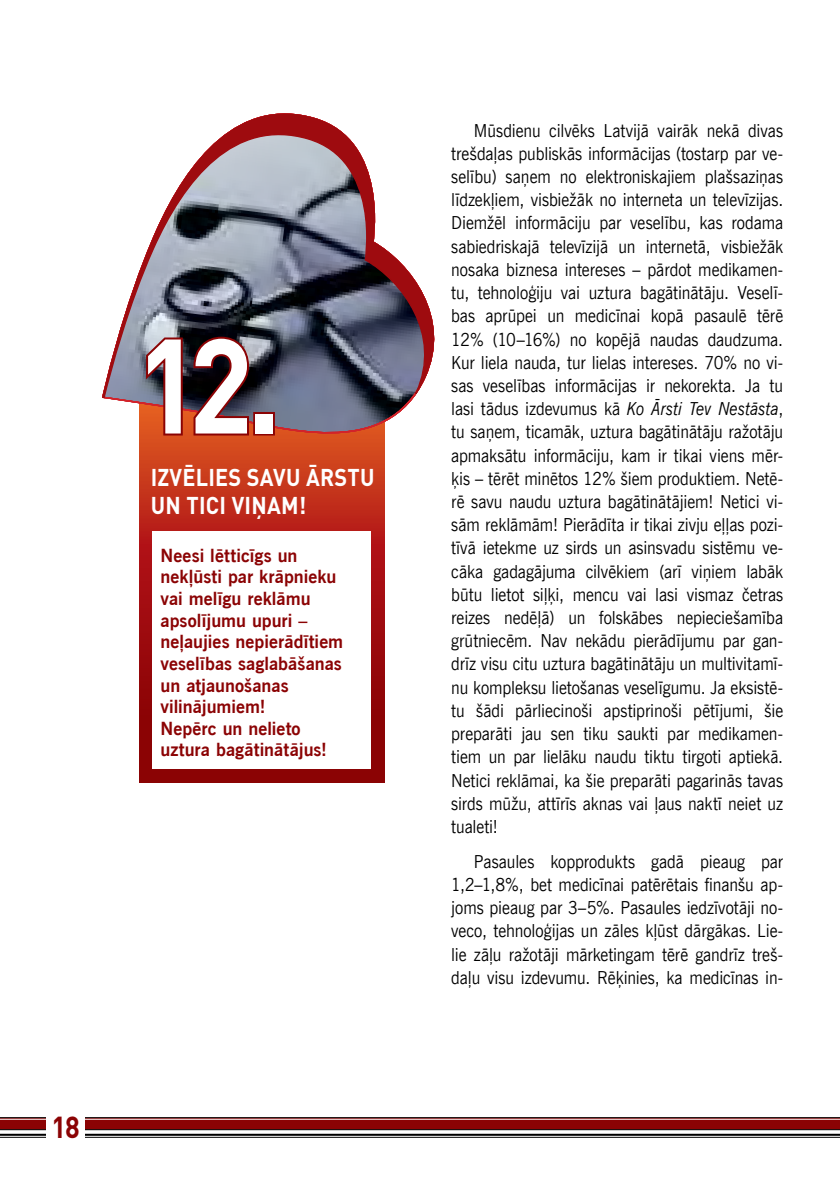
<style>
.page{position:relative;width:840px;height:1191px;background:#fff}
.page>*{position:absolute;margin:0;border:0;box-sizing:border-box;transform-origin:0 0}
.t1{font:700 132px "DIN Pro";color:#fff;scale:.9 1}
.t2{font:700 30px "DIN Pro";color:#8b0304;scale:.9 1}
.t3{font:700 24px/28px "DIN Pro";letter-spacing:.01em;color:#fff;scale:.9 1}
.t4{font:18px/23.2px "News Gothic TL";letter-spacing:-.005em;color:#000;text-align:justify;scale:.9 1}
.t5{font:700 18px/21.6px "News Gothic TL";color:#8b0304}
.s1{font-style:italic}
</style>
<div class="page">
<svg style="left:0;top:1117px;width:839px;height:21px;background:#8a4949"></svg>
<div style="left:46px;top:1115px;width:39px;height:25px;background:#fff"></div>
<svg style="left:139px;top:462px;width:245px;height:320px;background:#b22114"></svg>
<svg style="left:110px;top:399px;width:303px;height:63px"></svg>
<svg style="left:102px;top:113px;width:333px;height:286px"></svg>
<div style="left:152px;top:531px;width:218px;height:238px;background:#fff"></div>
<svg style="left:144px;top:335px;width:107px;height:102px;background:#68312d"></svg>
<div style="left:253px;top:412px;width:22px;height:23px;border:4px solid #8b0304"></div>
<h1 class="t1" style="left:136px;top:296px;width:163px">12.</h1>
<h3 class="t3" style="left:151px;top:462px;width:250px">I ZVĒLIES SAVU ĀRSTU<br>UN TICI VIŅAM!</h3>
<p class="t5" style="left:160px;top:544px;width:184px">N eesi lētticīgs un nekļūsti par krāpnieku vai melīgu reklāmu apsolījumu upuri – neļaujies nepierādītiem veselības saglabāšanas un atjaunošanas vilinājumiem!<br>Nepērc un nelieto uztura bagātinātājus!</p>
<h2 class="t2" style="left:51px;top:1106px;width:33px">18</h2>
<p class="t4" style="left:451px;top:118px;width:370px;text-indent:23px">Mūsdienu cilvēks Latvijā vairāk nekā divas trešdaļas publiskās informācijas (tostarp par ve&shy;selību) saņem no elektroniskajiem plašsaziņas līdzekļiem, visbiežāk no interneta un televīzijas.<br>Diemžēl informāciju par veselību, kas rodama sabiedriskajā televīzijā un internetā, visbiežāk nosaka biznesa intereses – pārdot medikamen&shy;tu, tehnoloģiju vai uztura bagātinātāju. Veselī&shy;bas aprūpei un medicīnai kopā pasaulē tērē 12% (10–16%) no kopējā naudas daudzuma.<br>Kur liela nauda, tur lielas intereses. 70% no vi&shy;sas veselības informācijas ir nekorekta. Ja tu lasi tādus izdevumus kā <span class="s1">Ko Ārsti Tev Nestāsta</span>, tu saņem, ticamāk, uztura bagātinātāju ražotāju apmaksātu informāciju, kam ir tikai viens mēr&shy;ķis – tērēt minētos 12% šiem produktiem. Netē&shy;rē savu naudu uztura bagātinātājiem! Netici vi&shy;sām reklāmām! Pierādīta ir tikai zivju eļļas pozi&shy;tīvā ietekme uz sirds un asinsvadu sistēmu ve&shy;cāka gadagājuma cilvēkiem (arī viņiem labāk būtu lietot siļķi, mencu vai lasi vismaz četras reizes nedēļā) un folskābes nepieciešamība grūtniecēm. Nav nekādu pierādījumu par gan&shy;drīz visu citu uztura bagātinātāju un multivitamī&shy;nu kompleksu lietošanas veselīgumu. Ja eksistē&shy;tu šādi pārliecinoši apstiprinoši pētījumi, šie preparāti jau sen tiku saukti par medikamen&shy;tiem un par lielāku naudu tiktu tirgoti aptiekā.<br>Netici reklāmai, ka šie preparāti pagarinās tavas sirds mūžu, attīrīs aknas vai ļaus naktī neiet uz tualeti!</p>
<p class="t4" style="left:451px;top:849px;width:370px;text-indent:23px">Pasaules kopprodukts gadā pieaug par 1,2–1,8%, bet medicīnai patērētais finanšu ap&shy;joms pieaug par 3–5%. Pasaules iedzīvotāji no&shy;veco, tehnoloģijas un zāles kļūst dārgākas. Lie&shy;lie zāļu ražotāji mārketingam tērē gandrīz treš&shy;daļu visu izdevumu. Rēķinies, ka medicīnas in-</p>
</div>
